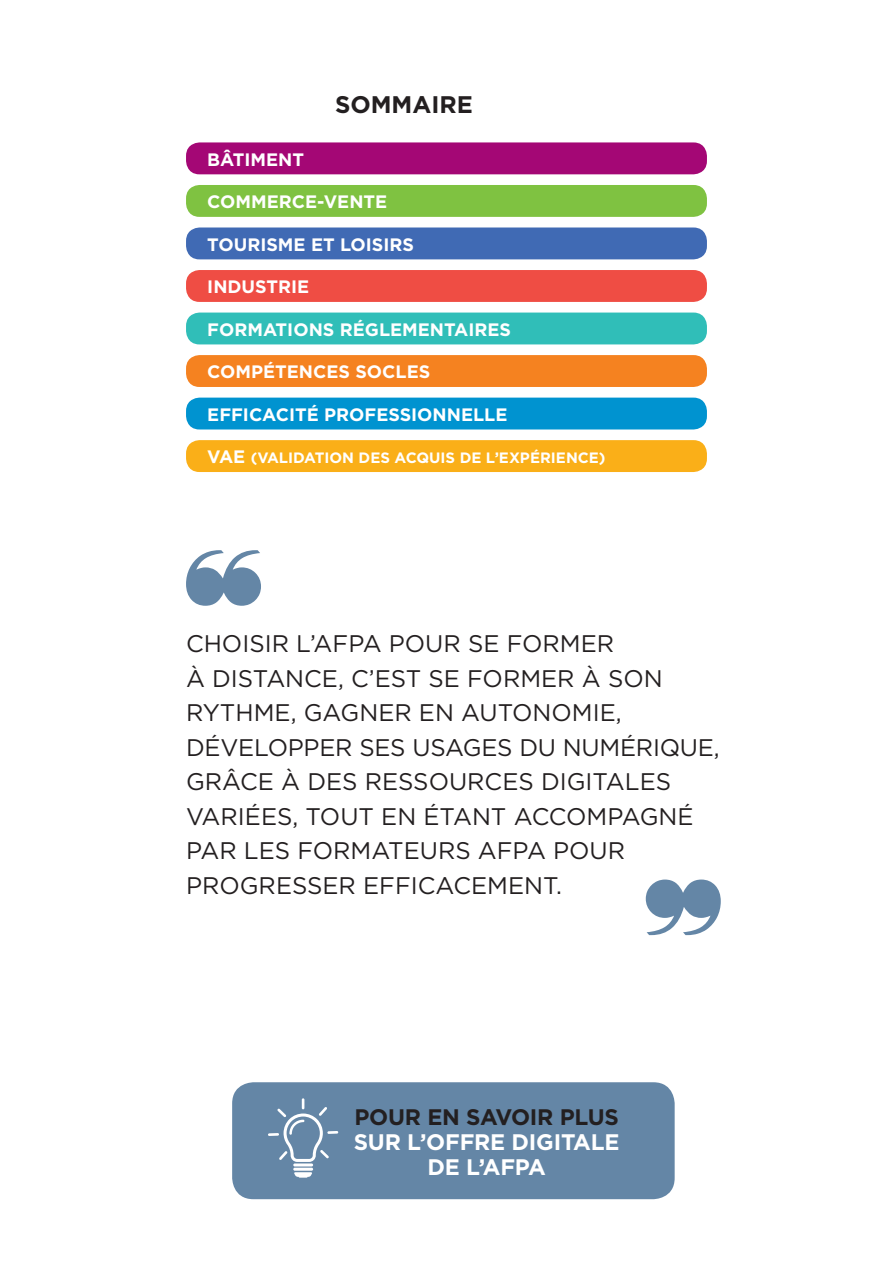
<style>
.page{position:relative;width:893px;height:1263px;background:#fff}
.page>*{position:absolute;margin:0;border:0;box-sizing:border-box;transform-origin:0 0}
.t1{font:24px/34.5px "Gotham";color:#231f20}
.t2{font:700 24px "Gotham";color:#231f20}
.t3{font:700 22.5px/24.9px "Gotham";letter-spacing:-.01em;color:#fff}
.t4{font:700 22.5px "Gotham";color:#231f20}
.t5{font:700 18px "Gotham";color:#fff}
.t6{font:700 15px "Gotham";color:#fff}
.s1{font-size:18px}
</style>
<div class="page">
<div style="left:186px;top:142px;width:521px;height:32px;background:#a40775;border-radius:14px"></div>
<div style="left:186px;top:227px;width:521px;height:32px;background:#406ab4;border-radius:14px"></div>
<div style="left:186px;top:270px;width:521px;height:32px;background:#ef4d44;border-radius:14px"></div>
<div style="left:186px;top:355px;width:521px;height:32px;background:#f58220;border-radius:14px"></div>
<div style="left:186px;top:185px;width:521px;height:32px;background:#7fc241;border-radius:14px"></div>
<div style="left:186px;top:313px;width:521px;height:31px;background:#30beb8;border-radius:14px"></div>
<div style="left:186px;top:398px;width:521px;height:31px;background:#0093d0;border-radius:14px"></div>
<div style="left:186px;top:440px;width:521px;height:32px;background:#faaf18;border-radius:14px"></div>
<div style="left:232px;top:1082px;width:443px;height:117px;background:#6486a6;border-radius:21px"></div>
<hr style="left:293px;top:1163px;width:20px;height:3px;background:#fff;border-radius:2px">
<hr style="left:293px;top:1168px;width:20px;height:3px;background:#fff;border-radius:2px">
<svg style="left:294px;top:1172px;width:18px;height:6px"></svg>
<svg style="left:268px;top:1098px;width:70px;height:64px"></svg>
<svg style="left:186px;top:550px;width:75px;height:56px"></svg>
<svg style="left:646px;top:879px;width:75px;height:56px"></svg>
<p class="t5" style="left:207px;top:147px;width:49px">BÂTIME</p>
<p class="t5" style="left:278px;top:147px;width:27px">NT</p>
<p class="t2" style="left:335px;top:88px;width:139px">SOMMAIRE</p>
<p class="t5" style="left:207px;top:190px;width:28px">COMMERCE</p>
<p class="t5" style="left:317px;top:190px;width:69px">-VENTE</p>
<p class="t5" style="left:207px;top:232px;width:208px">TOURISME ET LOISIRS</p>
<p class="t5" style="left:207px;top:275px;width:82px">INDUSTRIE</p>
<p class="t5" style="left:207px;top:317px;width:28px">FORMA</p>
<p class="t5" style="left:276px;top:317px;width:117px">TIONS RÉGLEME</p>
<p class="t5" style="left:430px;top:317px;width:37px">NTAIRES</p>
<p class="t5" style="left:207px;top:360px;width:119px">COM PÉTENCES</p>
<p class="t5" style="left:355px;top:360px;width:14px">SOCLES</p>
<p class="t5" style="left:207px;top:402px;width:24px">EFFICACI</p>
<p class="t5" style="left:295px;top:402px;width:54px">TÉ PROFESSIO</p>
<p class="t5" style="left:433px;top:402px;width:41px">NNELLE</p>
<p class="t6" style="left:207px;top:448px;width:60px"><span class="s1">VAE</span> (VALI</p>
<p class="t6" style="left:293px;top:448px;width:145px">DATIO N DES ACQUIS</p>
<p class="t6" style="left:460px;top:448px;width:147px">DE L’EXPÉRIENCE)</p>
<p class="t1" style="left:186px;top:626px;width:535px">CHOISIR L’AFPA POUR SE FORMER<br>À DISTANCE, C’EST SE FORMER À SON<br>RYTHME, GAGNER EN AUTONOMIE,<br>DÉVELOPPER SES USAGES DU NUMÉRIQUE,<br>GRÂCE À DES RESSOURCES DIGITALES<br>VARIÉES, TOUT EN ÉTANT ACC</p>
<p class="t1" style="left:186px;top:798px;width:509px;text-indent:380px">OMPAGNÉ<br>PAR LES FORMATEURS AFPA POUR<br>PROGRESSER EFFICAC</p>
<p class="t1" style="left:471px;top:867px;width:92px">EMENT.</p>
<p class="t4" style="left:354px;top:1102px;width:18px">POUR</p>
<p class="t4" style="left:427px;top:1102px;width:99px">EN SAVOIR</p>
<p class="t4" style="left:560px;top:1102px;width:30px">PLUS</p>
<p class="t3" style="left:354px;top:1129px;width:17px">SUR</p>
<p class="t3" style="left:407px;top:1129px;width:36px">L’OFFRE</p>
<p class="t3" style="left:427px;top:1129px;width:162px;text-indent:84px">DIGITALE<br>DE L’AFPA</p>
</div>
